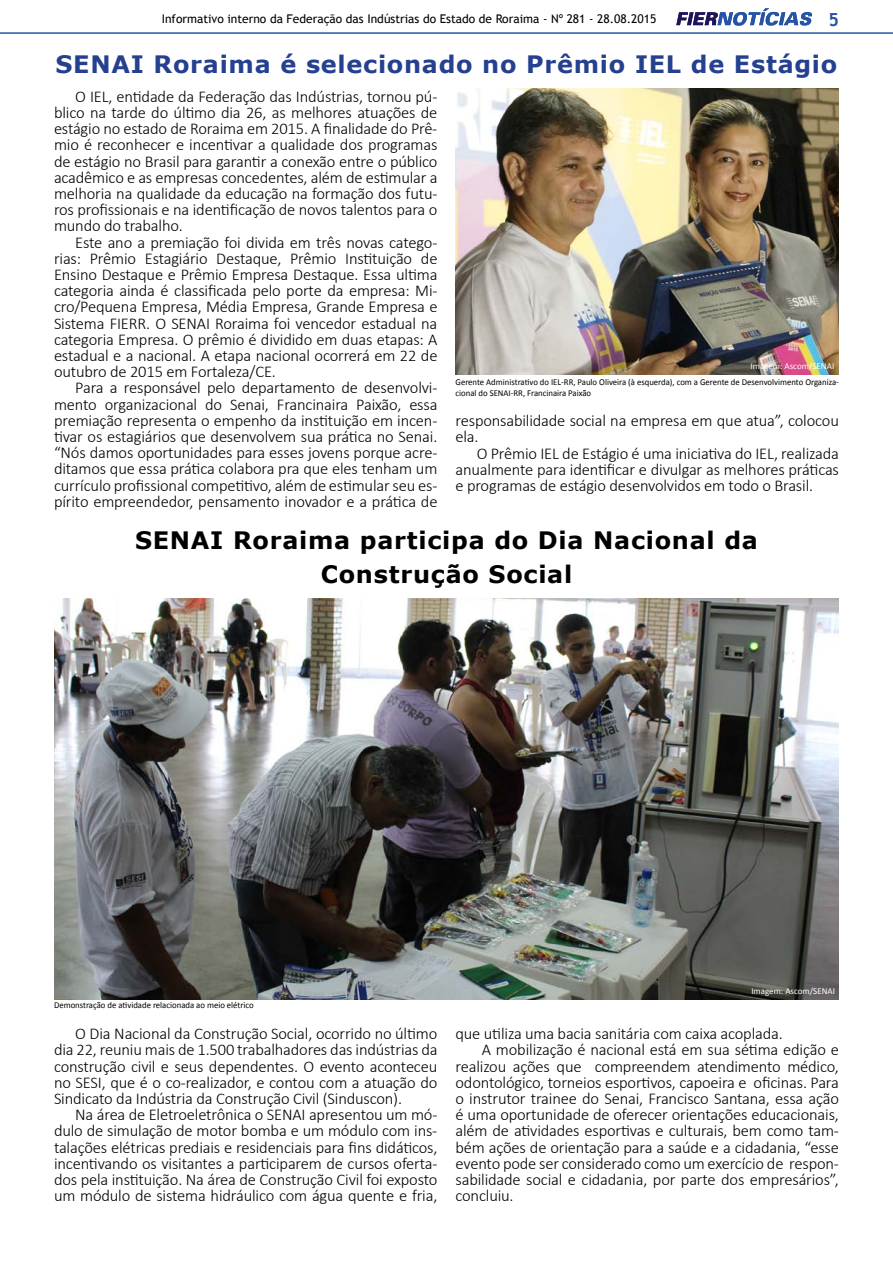
<style>
.page{position:relative;width:893px;height:1263px;background:#fff}
.page>*{position:absolute;margin:0;border:0;box-sizing:border-box;transform-origin:0 0}
.t1{font:700 24px/34.5px "Verdana";letter-spacing:.03em;color:#000;text-align:center}
.t2{font:700 24px "Verdana";letter-spacing:.03em;color:#25408f}
.t3{font:700 18px "Trebuchet MS";color:#2654a5}
.t4{font:300 16.5px/16.2px "Calibri";letter-spacing:-.01em;color:#000;text-align:justify}
.t5{font:12px "Trebuchet MS";color:#000}
.t6{font:9px/10.8px "Calibri";color:#000}
.t7{font:9px "Calibri";color:#fff}
</style>
<div class="page">
<svg style="left:676px;top:8px;width:136px;height:18px"></svg>
<hr style="left:0;top:32px;width:893px;height:2px;background:#2654a5">
<img style="left:54px;top:598px;width:785px;height:401px">
<img style="left:455px;top:88px;width:384px;height:286px">
<p class="t5" style="left:162px;top:11px;width:496px">Informativo interno da Federação das Indústrias do Estado de Roraima - Nº 281 - 28.08.2015</p>
<p class="t3" style="left:828px;top:8px;width:12px">5</p>
<h1 class="t2" style="left:56px;top:47px;width:783px">SENAI Roraima é selecionado no Prêmio IEL de Estágio</h1>
<p class="t4" style="left:54px;top:88px;width:385px;text-indent:21px">O IEL, entidade da Federação das Indústrias, tornou pú&shy;blico na tarde do último dia 26, as melhores atuações de estágio no estado de Roraima em 2015. A finalidade do Prê&shy;mio é reconhecer e incentivar a qualidade dos programas de estágio no Brasil para garantir a conexão entre o público acadêmico e as empresas concedentes, além de estimular a melhoria na qualidade da educação na formação dos futu&shy;ros profissionais e na identificação de novos talentos para o mundo do trabalho.</p>
<p class="t4" style="left:54px;top:234px;width:385px;text-indent:21px">Este ano a premiação foi divida em três novas catego&shy;rias: Prêmio Estagiário Destaque, Prêmio Instituição de Ensino Destaque e Prêmio Empresa Destaque. Essa ultima categoria ainda é classificada pelo porte da empresa: Mi&shy;cro/Pequena Empresa, Média Empresa, Grande Empresa e Sistema FIERR. O SENAI Roraima foi vencedor estadual na categoria Empresa. O prêmio é dividido em duas etapas: A estadual e a nacional. A etapa nacional ocorrerá em 22 de outubro de 2015 em Fortaleza/CE.</p>
<p class="t4" style="left:54px;top:380px;width:385px;text-indent:21px">Para a responsável pelo departamento de desenvolvi&shy;mento organizacional do Senai, Francinaira Paixão, essa premiação representa o empenho da instituição em incen&shy;tivar os estagiários que desenvolvem sua prática no Senai. “Nós damos oportunidades para esses jovens porque acre&shy;ditamos que essa prática colabora pra que eles tenham um currículo profissional competitivo, além de estimular seu es&shy;pírito empreendedor, pensamento inovador e a prática de</p>
<p class="t7" style="left:750px;top:360px;width:85px">Imagem: Ascom/SENAI</p>
<p class="t6" style="left:455px;top:376px;width:385px">Gerente Administrativo do IEL-RR, Paulo Oliveira (à esquerda), com a Gerente de Desenvolvimento Organiza&shy;cional do SENAI-RR, Francinaira Paixão</p>
<p class="t4" style="left:455px;top:412px;width:385px">responsabilidade social na empresa em que atua”, colocou ela.</p>
<p class="t4" style="left:455px;top:445px;width:385px;text-indent:21px">O Prêmio IEL de Estágio é uma iniciativa do IEL, realizada anualmente para identificar e divulgar as melhores práticas e programas de estágio desenvolvidos em todo o Brasil.</p>
<h1 class="t1" style="left:135px;top:522px;width:624px">SENAI Roraima participa do Dia Nacional da<br>Construção Social</h1>
<p class="t6" style="left:54px;top:999px;width:201px">Demonstração de atividade relacionada ao meio elétrico</p>
<p class="t4" style="left:54px;top:1025px;width:385px;text-indent:21px">O Dia Nacional da Construção Social, ocorrido no último dia 22, reuniu mais de 1.500 trabalhadores das indústrias da construção civil e seus dependentes. O evento aconteceu no SESI, que é o co-realizador, e contou com a atuação do Sindicato da Indústria da Construção Civil (Sinduscon).</p>
<p class="t4" style="left:54px;top:1106px;width:385px;text-indent:21px">Na área de Eletroeletrônica o SENAI apresentou um mó&shy;dulo de simulação de motor bomba e um módulo com ins&shy;talações elétricas prediais e residenciais para fins didáticos, incentivando os visitantes a participarem de cursos oferta&shy;dos pela instituição. Na área de Construção Civil foi exposto um módulo de sistema hidráulico com água quente e fria,</p>
<p class="t7" style="left:751px;top:985px;width:85px">Imagem: Ascom/SENAI</p>
<p class="t4" style="left:455px;top:1025px;width:329px">que utiliza uma bacia sanitária com caixa acoplada.</p>
<p class="t4" style="left:482px;top:1042px;width:359px">A mobilização é nacional está em sua sétima edição e</p>
<p class="t4" style="left:455px;top:1058px;width:385px">realizou ações que compreendem atendimento médico,</p>
<p class="t4" style="left:455px;top:1074px;width:385px">odontológico, torneios esportivos, capoeira e oficinas. Para</p>
<p class="t4" style="left:455px;top:1090px;width:385px">o instrutor trainee do Senai, Francisco Santana, essa ação</p>
<p class="t4" style="left:455px;top:1106px;width:385px">é uma oportunidade de oferecer orientações educacionais,</p>
<p class="t4" style="left:455px;top:1123px;width:385px">além de atividades esportivas e culturais, bem como tam-</p>
<p class="t4" style="left:455px;top:1139px;width:385px">bém ações de orientação para a saúde e a cidadania, “esse</p>
<p class="t4" style="left:455px;top:1155px;width:385px">evento pode ser considerado como um exercício de respon-</p>
<p class="t4" style="left:455px;top:1171px;width:385px">sabilidade social e cidadania, por parte dos empresários”,</p>
<p class="t4" style="left:455px;top:1187px;width:60px">concluiu.</p>
</div>
